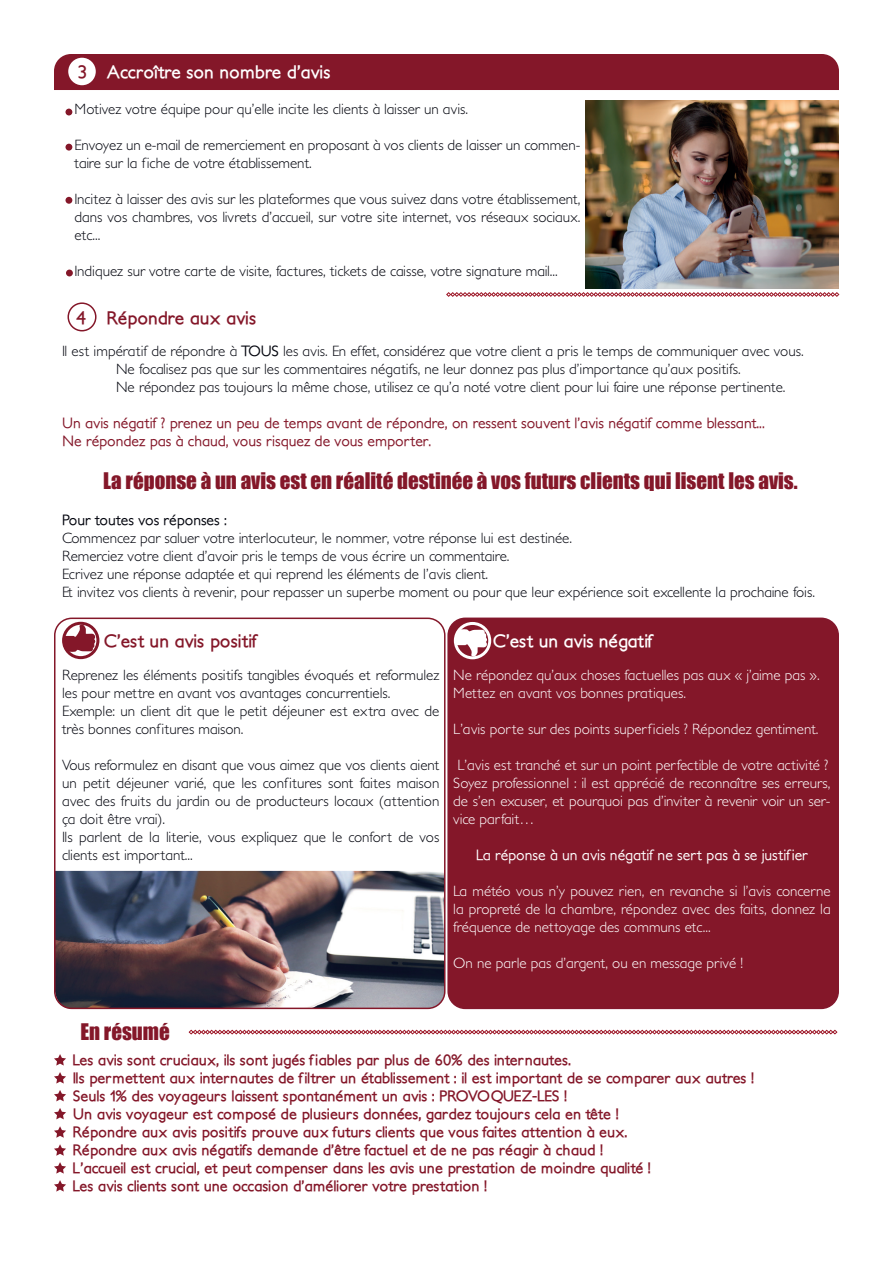
<style>
.page{position:relative;width:893px;height:1263px;background:#fff}
.page>*{position:absolute;margin:0;border:0;box-sizing:border-box;transform-origin:0 0}
.t1{font:21px "Impact";color:#841729}
.t2{font:700 18px "Petita";color:#fff}
.t3{font:700 18px "Petita";color:#841729}
.t4{font:300 15px/18px "Petita";color:#02040d}
.t5{font:700 15px/18px "Petita";color:#841729}
.t6{font:300 15px/18px "Petita";color:#fff}
.t7{font:500 15px/18px "Petita";color:#841729}
.t8{font:500 15px "Petita";color:#fff}
.t9{font:500 15px "Petita";color:#02040d}
.s1{color:#841729}
.s2{font-weight:500}
</style>
<div class="page">
<img style="left:55px;top:871px;width:390px;height:138px">
<div style="left:448px;top:618px;width:390px;height:390px;background:#841729;border-radius:17px"></div>
<div style="left:447px;top:617px;width:392px;height:392px;border:2px solid #83172c;border-radius:17px"></div>
<div style="left:54px;top:54px;width:785px;height:36px;background:#841729"></div>
<div style="left:68px;top:58px;width:28px;height:27px;background:#fff;border-radius:50%"></div>
<div style="left:68px;top:302px;width:29px;height:29px;border:2px solid #841729;border-radius:50%"></div>
<img style="left:586px;top:101px;width:253px;height:187px">
<svg style="left:446px;top:292px;width:393px;height:5px"></svg>
<div style="left:65px;top:109px;width:7px;height:6px;background:#841729;border-radius:50%"></div>
<div style="left:65px;top:144px;width:7px;height:7px;background:#841729;border-radius:50%"></div>
<div style="left:65px;top:197px;width:7px;height:7px;background:#841729;border-radius:50%"></div>
<svg style="left:189px;top:1030px;width:648px;height:4px;background:#c57781"></svg>
<svg style="left:54px;top:1054px;width:12px;height:11px"></svg>
<svg style="left:54px;top:1072px;width:12px;height:11px"></svg>
<svg style="left:54px;top:1090px;width:12px;height:11px"></svg>
<svg style="left:54px;top:1108px;width:12px;height:11px"></svg>
<svg style="left:54px;top:1126px;width:12px;height:12px"></svg>
<svg style="left:54px;top:1144px;width:12px;height:12px"></svg>
<svg style="left:54px;top:1162px;width:12px;height:11px"></svg>
<svg style="left:54px;top:1180px;width:12px;height:11px"></svg>
<div style="left:66px;top:270px;width:7px;height:6px;background:#841729;border-radius:50%"></div>
<svg style="left:453px;top:629px;width:35px;height:28px"></svg>
<div style="left:454px;top:622px;width:37px;height:37px;border:3px solid #fff;border-radius:50%"></div>
<svg style="left:62px;top:624px;width:35px;height:28px"></svg>
<div style="left:62px;top:622px;width:37px;height:37px;border:3px solid #841729;border-radius:50%"></div>
<div style="left:54px;top:617px;width:391px;height:392px;border:2px solid #841729;border-radius:17px"></div>
<p class="t2" style="left:77px;top:61px;width:254px"><span class="s1">3</span> Accroître son nombre d’avis</p>
<p class="t4" style="left:75px;top:100px;width:395px">Motivez votre équipe pour qu’elle incite les clients à laisser un avis.</p>
<p class="t4" style="left:75px;top:136px;width:507px">Envoyez un e-mail de remerciement en proposant à vos clients de laisser un commen&shy;taire sur la fiche de votre établissement.</p>
<p class="t4" style="left:75px;top:190px;width:507px;text-align:justify">Incitez à laisser des avis sur les plateformes que vous suivez dans votre établissement, dans vos chambres, vos livrets d’accueil, sur votre site internet, vos réseaux sociaux. etc...</p>
<p class="t4" style="left:75px;top:262px;width:485px">Indiquez sur votre carte de visite, factures, tickets de caisse, votre signature mail...</p>
<p class="t3" style="left:76px;top:307px;width:181px">4 Répondre aux avis</p>
<p class="t4" style="left:116px;top:342px;width:689px;text-indent:-54px">Il est impératif de répondre à <span class="s2">TOUS</span> les avis. En effet, considérez que votre client a pris le temps de communiquer avec vous.<br>Ne focalisez pas que sur les commentaires négatifs, ne leur donnez pas plus d’importance qu’aux positifs.<br>Ne répondez pas toujours la même chose, utilisez ce qu’a noté votre client pour lui faire une réponse pertinente.</p>
<p class="t7" style="left:62px;top:414px;width:704px">Un avis négatif ? prenez un peu de temps avant de répondre, on ressent souvent l’avis négatif comme blessant...<br>Ne répondez pas à chaud, vous risquez de vous emporter.</p>
<h1 class="t1" style="left:103px;top:465px;width:696px">La réponse à un avis est en réalité destinée à vos futurs clients qui lisent les avis.</h1>
<p class="t9" style="left:62px;top:511px;width:166px">Pour toutes vos réponses :</p>
<p class="t4" style="left:62px;top:530px;width:754px">Commencez par saluer votre interlocuteur, le nommer, votre réponse lui est destinée.<br>Remerciez votre client d’avoir pris le temps de vous écrire un commentaire.<br>Ecrivez une réponse adaptée et qui reprend les éléments de l’avis client.<br>Et invitez vos clients à revenir, pour repasser un superbe moment ou pour que leur expérience soit excellente la prochaine fois.</p>
<p class="t3" style="left:104px;top:630px;width:155px">C’est un avis positif</p>
<p class="t2" style="left:493px;top:630px;width:162px">C’est un avis négatif</p>
<p class="t4" style="left:62px;top:667px;width:379px">Reprenez les éléments positifs tangibles évoqués et reformulez les pour mettre en avant vos avantages concurrentiels.<br>Exemple: un client dit que le petit déjeuner est extra avec de très bonnes confitures maison.</p>
<p class="t4" style="left:62px;top:757px;width:379px">Vous reformulez en disant que vous aimez que vos clients aient un petit déjeuner varié, que les confitures sont faites maison avec des fruits du jardin ou de producteurs locaux (attention ça doit être vrai).<br>Ils parlent de la literie, vous expliquez que le confort de vos clients est important...</p>
<p class="t6" style="left:453px;top:667px;width:368px">Ne répondez qu’aux choses factuelles pas aux « j’aime pas ».<br>Mettez en avant vos bonnes pratiques.</p>
<p class="t6" style="left:453px;top:721px;width:367px">L’avis porte sur des points superficiels ? Répondez gentiment.</p>
<p class="t6" style="left:453px;top:757px;width:379px">L’avis est tranché et sur un point perfectible de votre activité ?<br>Soyez professionnel : il est apprécié de reconnaître ses erreurs, de s’en excuser, et pourquoi pas d’inviter à revenir voir un ser&shy;vice parfait…</p>
<p class="t8" style="left:476px;top:846px;width:333px">La réponse à un avis négatif ne sert pas à se justifier</p>
<p class="t6" style="left:453px;top:883px;width:379px;text-align:justify">La météo vous n’y pouvez rien, en revanche si l’avis concerne la propreté de la chambre, répondez avec des faits, donnez la fréquence de nettoyage des communs etc...</p>
<p class="t6" style="left:453px;top:955px;width:291px">On ne parle pas d’argent, ou en message privé !</p>
<h1 class="t1" style="left:80px;top:1015px;width:91px">En résumé</h1>
<p class="t5" style="left:73px;top:1052px;width:683px">Les avis sont cruciaux, ils sont jugés fiables par plus de 60% des internautes.<br>Ils permettent aux internautes de filtrer un établissement : il est important de se comparer aux autres !<br>Seuls 1% des voyageurs laissent spontanément un avis : PROVOQUEZ-LES !<br>Un avis voyageur est composé de plusieurs données, gardez toujours cela en tête !<br>Répondre aux avis positifs prouve aux futurs clients que vous faites attention à eux.<br>Répondre aux avis négatifs demande d’être factuel et de ne pas réagir à chaud !<br>L’accueil est crucial, et peut compenser dans les avis une prestation de moindre qualité !<br>Les avis clients sont une occasion d’améliorer votre prestation !</p>
</div>
